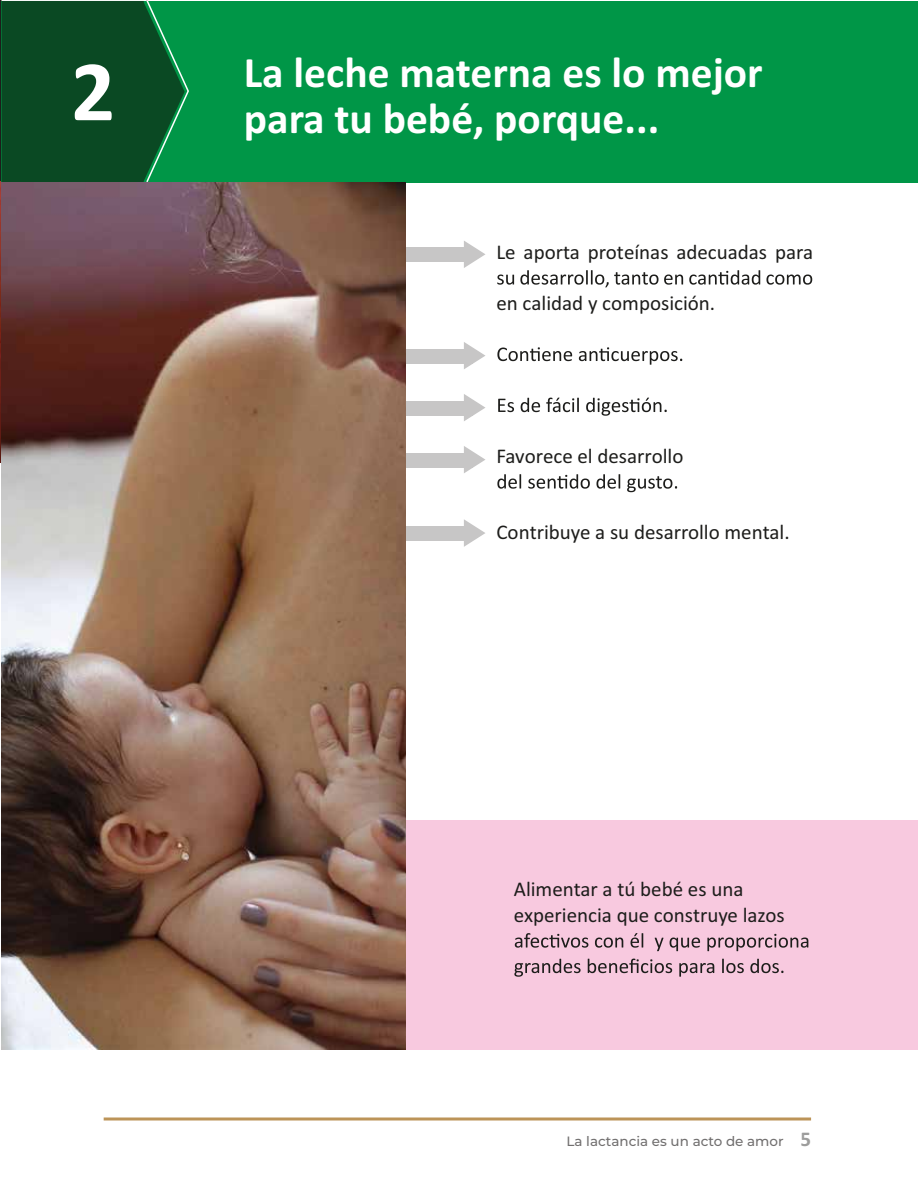
<style>
.page{position:relative;width:918px;height:1188px;background:#fff}
.page>*{position:absolute;margin:0;border:0;box-sizing:border-box;transform-origin:0 0}
.t1{font:700 87px "Calibri";color:#fff}
.t2{font:700 43.5px "Calibri";color:#fff}
.t3{font:21px/25.5px "Calibri";color:#1d1d1b}
.t4{font:500 13.5px "Montserrat";color:#716f6f}
.s1{font-family:"Calibri";font-weight:700;font-size:21px;color:#9d9d9c}
</style>
<div class="page">
<img style="left:0;top:184px;width:1px;height:279px">
<div style="left:406px;top:820px;width:512px;height:229px;background:#f8c9df"></div>
<div style="left:402px;top:248px;width:71px;height:14px;background:#c7c6c6"></div>
<svg style="left:464px;top:241px;width:21px;height:27px"></svg>
<div style="left:402px;top:349px;width:71px;height:14px;background:#c7c6c6"></div>
<svg style="left:464px;top:342px;width:21px;height:27px"></svg>
<div style="left:402px;top:401px;width:71px;height:14px;background:#c7c6c6"></div>
<svg style="left:464px;top:394px;width:21px;height:27px"></svg>
<div style="left:402px;top:453px;width:71px;height:14px;background:#c7c6c6"></div>
<svg style="left:464px;top:446px;width:21px;height:27px"></svg>
<div style="left:402px;top:526px;width:71px;height:14px;background:#c7c6c6"></div>
<svg style="left:464px;top:519px;width:21px;height:28px"></svg>
<div style="left:2px;top:1px;width:916px;height:181px;background:#009647"></div>
<svg style="left:0;top:0;width:189px;height:184px;background:#0c542a"></svg>
<img style="left:2px;top:182px;width:404px;height:867px">
<svg style="left:497px;top:270px;width:315px;height:17px"></svg>
<svg style="left:497px;top:347px;width:185px;height:18px"></svg>
<svg style="left:498px;top:398px;width:169px;height:18px"></svg>
<svg style="left:497px;top:474px;width:180px;height:18px"></svg>
<svg style="left:515px;top:933px;width:293px;height:18px"></svg>
<svg style="left:514px;top:959px;width:269px;height:18px"></svg>
<hr style="left:104px;top:1118px;width:707px;height:3px;background:#bc9458">
<h2 class="t2" style="left:244px;top:45px;width:520px">La leche materna es lo mejor</h2>
<h1 class="t1" style="left:71px;top:36px;width:46px">2</h1>
<h1 class="t1" style="left:70px;top:36px;width:46px">1</h1>
<h2 class="t2" style="left:291px;top:64px;width:230px">Introducción</h2>
<h2 class="t2" style="left:244px;top:91px;width:417px">para tu bebé, porque...</h2>
<p class="t3" style="left:496px;top:239px;width:318px">Le aporta proteínas adecuadas para</p>
<p class="t3" style="left:496px;top:290px;width:220px">en calidad y composición.</p>
<p class="t3" style="left:496px;top:443px;width:189px">Favorece el desarrollo</p>
<p class="t3" style="left:496px;top:520px;width:295px">Contribuye a su desarrollo mental.</p>
<p class="t3" style="left:514px;top:877px;width:272px">Alimentar a tú bebé es una experiencia que construye lazos</p>
<p class="t4" style="left:566px;top:1132px;width:246px">La lactancia es un acto de amor <span class="s1">5</span></p>
</div>
